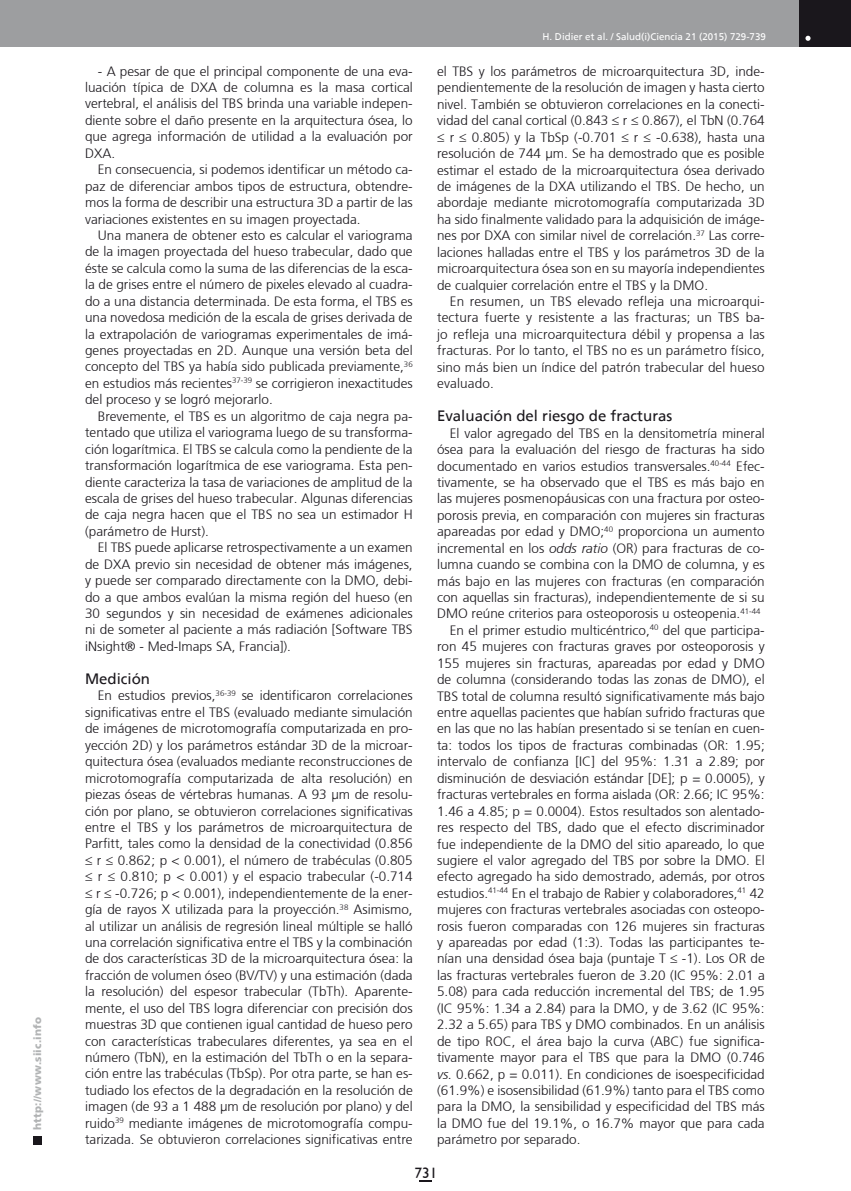
<style>
.page{position:relative;width:851px;height:1191px;background:#fff}
.page>*{position:absolute;margin:0;border:0;box-sizing:border-box;transform-origin:0 0}
.t1{font:15px "Frutiger";color:#1a171c}
.t2{font:15px "Humanist 521 BT";color:#1a171c}
.t3{font:300 13.5px/16.5px "Frutiger";color:#1a171c;text-align:justify}
.t4{font:900 10.5px "Frutiger";letter-spacing:.015em;color:#b1b3b4}
.t5{font:9.75px "Frutiger";color:#fff}
.s1{font-style:italic}
</style>
<div class="page">
<div style="left:33px;top:1135px;width:9px;height:9px;background:#1a171c"></div>
<div style="left:0;top:0;width:850px;height:47px;background:#9d9ea0"></div>
<div style="left:799px;top:0;width:51px;height:47px;background:#1a171c"></div>
<svg style="left:805px;top:36px;width:5px;height:5px"></svg>
<svg style="left:419px;top:1180px;width:13px;height:1px"></svg>
<p class="t4" style="left:31px;top:1129px;width:114px;rotate:-90deg">http://www.siic.info</p>
<p class="t3" style="left:85px;top:63px;width:329px;text-indent:13px">- A pesar de que el principal componente de una eva&shy;luación típica de DXA de columna es la masa cortical vertebral, el análisis del TBS brinda una variable indepen&shy;diente sobre el daño presente en la arquitectura ósea, lo que agrega información de utilidad a la evaluación por DXA.</p>
<p class="t3" style="left:85px;top:161px;width:329px;text-indent:13px">En consecuencia, si podemos identificar un método ca&shy;paz de diferenciar ambos tipos de estructura, obtendre&shy;mos la forma de describir una estructura 3D a partir de las variaciones existentes en su imagen proyectada.</p>
<p class="t3" style="left:85px;top:227px;width:329px;text-indent:13px">Una manera de obtener esto es calcular el variograma de la imagen proyectada del hueso trabecular, dado que éste se calcula como la suma de las diferencias de la esca&shy;la de grises entre el número de pixeles elevado al cuadra&shy;do a una distancia determinada. De esta forma, el TBS es una novedosa medición de la escala de grises derivada de la extrapolación de variogramas experimentales de imá&shy;genes proyectadas en 2D. Aunque una versión beta del concepto del TBS ya había sido publicada previamente,<sup>36 </sup>en estudios más recientes<sup>37-39</sup> se corrigieron inexactitudes del proceso y se logró mejorarlo.</p>
<p class="t3" style="left:85px;top:408px;width:329px;text-indent:13px">Brevemente, el TBS es un algoritmo de caja negra pa&shy;tentado que utiliza el variograma luego de su transforma&shy;ción logarítmica. El TBS se calcula como la pendiente de la transformación logarítmica de ese variograma. Esta pen&shy;diente caracteriza la tasa de variaciones de amplitud de la escala de grises del hueso trabecular. Algunas diferencias de caja negra hacen que el TBS no sea un estimador H (parámetro de Hurst).</p>
<p class="t3" style="left:85px;top:539px;width:329px;text-indent:13px">El TBS puede aplicarse retrospectivamente a un examen de DXA previo sin necesidad de obtener más imágenes, y puede ser comparado directamente con la DMO, debi&shy;do a que ambos evalúan la misma región del hueso (en 30 segundos y sin necesidad de exámenes adicionales ni de someter al paciente a más radiación [Software TBS iNsight® - Med-Imaps SA, Francia]).</p>
<p class="t1" style="left:85px;top:670px;width:66px">Medición</p>
<p class="t3" style="left:85px;top:687px;width:329px;text-indent:13px">En estudios previos,<sup>36-39</sup> se identificaron correlaciones significativas entre el TBS (evaluado mediante simulación de imágenes de microtomografía computarizada en pro&shy;yección 2D) y los parámetros estándar 3D de la microar&shy;quitectura ósea (evaluados mediante reconstrucciones de microtomografía computarizada de alta resolución) en piezas óseas de vértebras humanas. A 93 µm de resolu&shy;ción por plano, se obtuvieron correlaciones significativas entre el TBS y los parámetros de microarquitectura de Parfitt, tales como la densidad de la conectividad (0.856 ≤ r ≤ 0.862; p &lt; 0.001), el número de trabéculas (0.805 ≤ r ≤ 0.810; p &lt; 0.001) y el espacio trabecular (-0.714 ≤ r ≤ -0.726; p &lt; 0.001), independientemente de la ener&shy;gía de rayos X utilizada para la proyección.<sup>38</sup> Asimismo, al utilizar un análisis de regresión lineal múltiple se halló una correlación significativa entre el TBS y la combinación de dos características 3D de la microarquitectura ósea: la fracción de volumen óseo (BV/TV) y una estimación (dada la resolución) del espesor trabecular (TbTh). Aparente&shy;mente, el uso del TBS logra diferenciar con precisión dos muestras 3D que contienen igual cantidad de hueso pero con características trabeculares diferentes, ya sea en el número (TbN), en la estimación del TbTh o en la separa&shy;ción entre las trabéculas (TbSp). Por otra parte, se han es&shy;tudiado los efectos de la degradación en la resolución de imagen (de 93 a 1 488 µm de resolución por plano) y del ruido<sup>39</sup> mediante imágenes de microtomografía compu&shy;tarizada. Se obtuvieron correlaciones significativas entre</p>
<p class="t5" style="left:542px;top:31px;width:225px">H. Didier et al. / Salud(i)Ciencia 21 (2015) 729-739</p>
<p class="t3" style="left:437px;top:63px;width:329px">el TBS y los parámetros de microarquitectura 3D, inde&shy;pendientemente de la resolución de imagen y hasta cierto nivel. También se obtuvieron correlaciones en la conecti&shy;vidad del canal cortical (0.843 ≤ r ≤ 0.867), el TbN (0.764 ≤ r ≤ 0.805) y la TbSp (-0.701 ≤ r ≤ -0.638), hasta una resolución de 744 µm. Se ha demostrado que es posible estimar el estado de la microarquitectura ósea derivado de imágenes de la DXA utilizando el TBS. De hecho, un abordaje mediante microtomografía computarizada 3D ha sido finalmente validado para la adquisición de imáge&shy;nes por DXA con similar nivel de correlación.<sup>37</sup> Las corre&shy;laciones halladas entre el TBS y los parámetros 3D de la microarquitectura ósea son en su mayoría independientes de cualquier correlación entre el TBS y la DMO.</p>
<p class="t3" style="left:437px;top:293px;width:329px;text-indent:13px">En resumen, un TBS elevado refleja una microarqui&shy;tectura fuerte y resistente a las fracturas; un TBS ba&shy;jo refleja una microarquitectura débil y propensa a las fracturas. Por lo tanto, el TBS no es un parámetro físico, sino más bien un índice del patrón trabecular del hueso evaluado.</p>
<p class="t1" style="left:437px;top:407px;width:237px">Evaluación del riesgo de fracturas</p>
<p class="t3" style="left:450px;top:425px;width:316px">El valor agregado del TBS en la densitometría mineral</p>
<p class="t3" style="left:437px;top:441px;width:329px">ósea para la evaluación del riesgo de fracturas ha sido</p>
<p class="t3" style="left:437px;top:457px;width:329px">documentado en varios estudios transversales.<sup>40-44</sup> Efec-</p>
<p class="t3" style="left:437px;top:474px;width:329px">tivamente, se ha observado que el TBS es más bajo en</p>
<p class="t3" style="left:437px;top:490px;width:329px">las mujeres posmenopáusicas con una fractura por osteo-</p>
<p class="t3" style="left:437px;top:507px;width:329px">porosis previa, en comparación con mujeres sin fracturas</p>
<p class="t3" style="left:437px;top:523px;width:329px">apareadas por edad y DMO;<sup>40</sup> proporciona un aumento</p>
<p class="t3" style="left:437px;top:540px;width:329px">incremental en los <span class="s1">odds ratio</span> (OR) para fracturas de co-</p>
<p class="t3" style="left:437px;top:556px;width:329px">lumna cuando se combina con la DMO de columna, y es</p>
<p class="t3" style="left:437px;top:572px;width:329px">más bajo en las mujeres con fracturas (en comparación</p>
<p class="t3" style="left:437px;top:589px;width:329px">con aquellas sin fracturas), independientemente de si su</p>
<p class="t3" style="left:437px;top:605px;width:325px">DMO reúne criterios para osteoporosis u osteopenia.<sup>41-44</sup></p>
<p class="t3" style="left:450px;top:622px;width:316px">En el primer estudio multicéntrico,<sup>40</sup> del que participa-</p>
<p class="t3" style="left:437px;top:638px;width:329px">ron 45 mujeres con fracturas graves por osteoporosis y</p>
<p class="t3" style="left:437px;top:655px;width:329px">155 mujeres sin fracturas, apareadas por edad y DMO</p>
<p class="t3" style="left:437px;top:671px;width:329px">de columna (considerando todas las zonas de DMO), el</p>
<p class="t3" style="left:437px;top:687px;width:329px">TBS total de columna resultó significativamente más bajo</p>
<p class="t3" style="left:437px;top:704px;width:329px">entre aquellas pacientes que habían sufrido fracturas que</p>
<p class="t3" style="left:437px;top:720px;width:329px">en las que no las habían presentado si se tenían en cuen-</p>
<p class="t3" style="left:437px;top:737px;width:329px">ta: todos los tipos de fracturas combinadas (OR: 1.95;</p>
<p class="t3" style="left:437px;top:753px;width:329px">intervalo de confianza [IC] del 95%: 1.31 a 2.89; por</p>
<p class="t3" style="left:437px;top:770px;width:329px">disminución de desviación estándar [DE]; p = 0.0005), y</p>
<p class="t3" style="left:437px;top:786px;width:329px">fracturas vertebrales en forma aislada (OR: 2.66; IC 95%:</p>
<p class="t3" style="left:437px;top:802px;width:329px">1.46 a 4.85; p = 0.0004). Estos resultados son alentado-</p>
<p class="t3" style="left:437px;top:819px;width:329px">res respecto del TBS, dado que el efecto discriminador</p>
<p class="t3" style="left:437px;top:835px;width:329px">fue independiente de la DMO del sitio apareado, lo que</p>
<p class="t3" style="left:437px;top:852px;width:329px">sugiere el valor agregado del TBS por sobre la DMO. El</p>
<p class="t3" style="left:437px;top:868px;width:329px">efecto agregado ha sido demostrado, además, por otros</p>
<p class="t3" style="left:437px;top:884px;width:329px">estudios.<sup>41-44</sup> En el trabajo de Rabier y colaboradores,<sup>41</sup> 42</p>
<p class="t3" style="left:437px;top:901px;width:329px">mujeres con fracturas vertebrales asociadas con osteopo-</p>
<p class="t3" style="left:437px;top:917px;width:329px">rosis fueron comparadas con 126 mujeres sin fracturas</p>
<p class="t3" style="left:437px;top:934px;width:329px">y apareadas por edad (1:3). Todas las participantes te-</p>
<p class="t3" style="left:437px;top:950px;width:329px">nían una densidad ósea baja (puntaje T ≤ -1). Los OR de</p>
<p class="t3" style="left:437px;top:967px;width:329px">las fracturas vertebrales fueron de 3.20 (IC 95%: 2.01 a</p>
<p class="t3" style="left:437px;top:983px;width:329px">5.08) para cada reducción incremental del TBS; de 1.95</p>
<p class="t3" style="left:437px;top:999px;width:329px">(IC 95%: 1.34 a 2.84) para la DMO, y de 3.62 (IC 95%:</p>
<p class="t3" style="left:437px;top:1016px;width:329px">2.32 a 5.65) para TBS y DMO combinados. En un análisis</p>
<p class="t3" style="left:437px;top:1032px;width:329px">de tipo ROC, el área bajo la curva (ABC) fue significa-</p>
<p class="t3" style="left:437px;top:1049px;width:329px">tivamente mayor para el TBS que para la DMO (0.746</p>
<p class="t3" style="left:437px;top:1065px;width:329px"><span class="s1">vs.</span> 0.662, p = 0.011). En condiciones de isoespecificidad</p>
<p class="t3" style="left:437px;top:1082px;width:329px">(61.9%) e isosensibilidad (61.9%) tanto para el TBS como</p>
<p class="t3" style="left:437px;top:1098px;width:329px">para la DMO, la sensibilidad y especificidad del TBS más</p>
<p class="t3" style="left:437px;top:1114px;width:329px">la DMO fue del 19.1%, o 16.7% mayor que para cada</p>
<p class="t3" style="left:437px;top:1131px;width:145px">parámetro por separado.</p>
<p class="t2" style="left:414px;top:1163px;width:24px">731</p>
</div>
